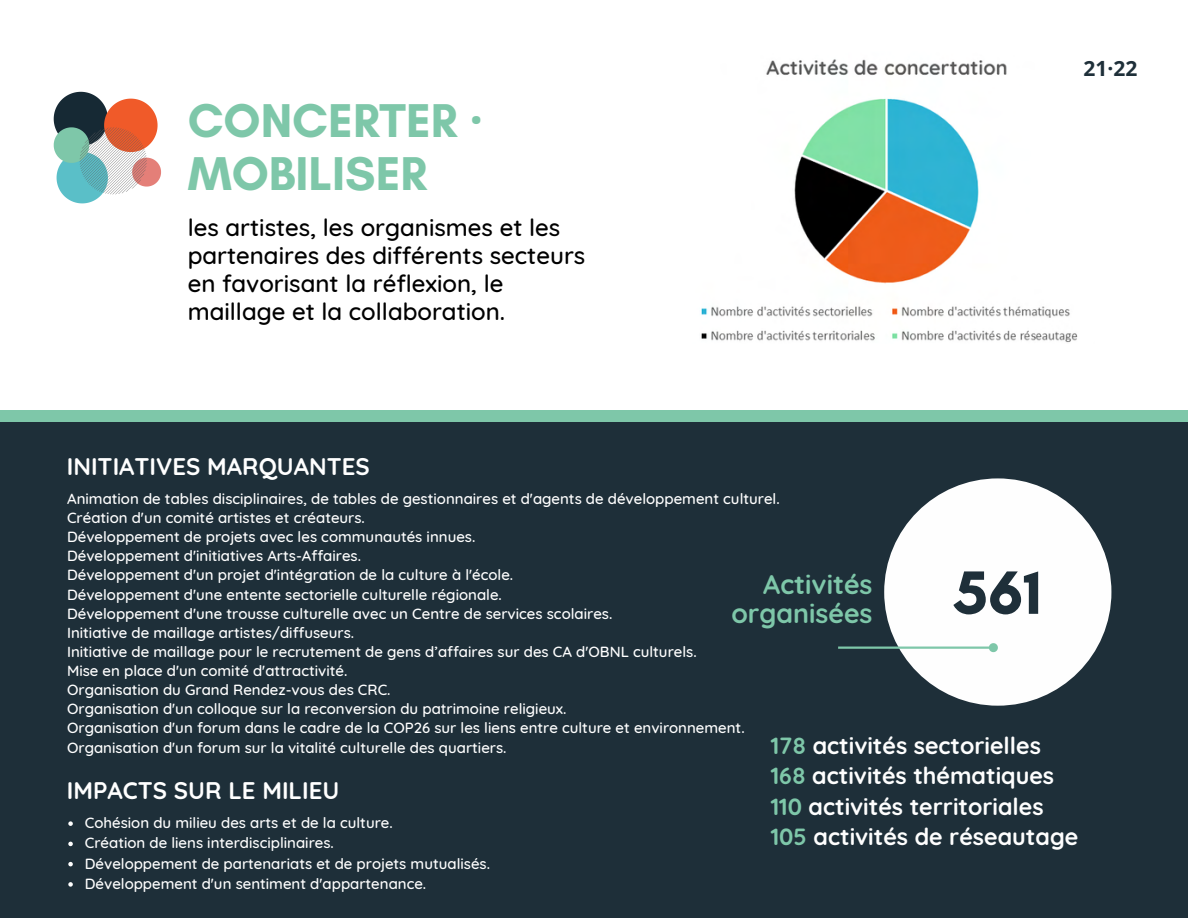
<style>
.page{position:relative;width:1188px;height:918px;background:#fff}
.page>*{position:absolute;margin:0;border:0;box-sizing:border-box;transform-origin:0 0}
.t1{font:700 62.4px "Glacial Indifference";color:#1e2f39}
.t2{font:700 48.3px/52.8px "Glacial Indifference";color:#7ec7a9}
.t3{font:700 26.85px/29.2px "Quicksand";color:#7ec7a9;text-align:right}
.t4{font:500 24px/28.2px "Quicksand";color:#000}
.t5{font:700 24px "Quicksand";color:#fff}
.t6{font:700 23.4px/30.3px "Quicksand";color:#fefefe}
.t7{font:700 21px "Open Sans";color:#1e2f39}
.t8{font:500 15px/19px "Quicksand";color:#fff}
.t9{font:500 15px/20.2px "Quicksand";color:#fefefe}
.s1{font-family:"Noto Sans"}
.s2{color:#7ec7a9}
</style>
<div class="page">
<div style="left:0;top:421px;width:1188px;height:497px;background:#1e2f39"></div>
<svg style="left:54px;top:92px;width:107px;height:111px"></svg>
<div style="left:0;top:410px;width:1188px;height:11px;background:#7ec7a9"></div>
<div style="left:884px;top:478px;width:227px;height:228px;background:#fefefe;border-radius:50%"></div>
<hr style="left:838px;top:647px;width:151px;height:2px;background:#7ec7a9">
<svg style="left:987px;top:643px;width:11px;height:10px"></svg>
<img style="left:701px;top:59px;width:377px;height:284px">
<svg style="left:68px;top:821px;width:5px;height:5px"></svg>
<svg style="left:68px;top:842px;width:5px;height:4px"></svg>
<svg style="left:68px;top:862px;width:5px;height:4px"></svg>
<svg style="left:68px;top:882px;width:5px;height:5px"></svg>
<h2 class="t2" style="left:188px;top:93px;width:297px">CONCERTER <span class="s1">·<br></span>MOBILISER</h2>
<h3 class="t4" style="left:188px;top:213px;width:399px">les artistes, les organismes et les partenaires des différents secteurs en favorisant la réflexion, le maillage et la collaboration.</h3>
<h3 class="t7" style="left:1084px;top:54px;width:55px">21·22</h3>
<h3 class="t5" style="left:67px;top:451px;width:305px">INITIATIVES MARQUANTES</h3>
<p class="t8" style="left:67px;top:489px;width:714px">Animation de tables disciplinaires, de tables de gestionnaires et d'agents de développement culturel.<br>Création d'un comité artistes et créateurs.<br>Développement de projets avec les communautés innues.<br>Développement d'initiatives Arts-Affaires.<br>Développement d'un projet d'intégration de la culture à l'école.<br>Développement d'une entente sectorielle culturelle régionale.<br>Développement d'une trousse culturelle avec un Centre de services scolaires.<br>Initiative de maillage artistes/diffuseurs.<br>Initiative de maillage pour le recrutement de gens d’affaires sur des CA d'OBNL culturels.<br>Mise en place d'un comité d'attractivité.<br>Organisation du Grand Rendez-vous des CRC.<br>Organisation d'un colloque sur la reconversion du patrimoine religieux.<br>Organisation d'un forum dans le cadre de la COP26 sur les liens entre culture et environnement.<br>Organisation d'un forum sur la vitalité culturelle des quartiers.</p>
<h1 class="t1" style="left:954px;top:555px;width:89px">561</h1>
<h3 class="t3" style="left:731px;top:569px;width:143px">Activités organisées</h3>
<h3 class="t6" style="left:771px;top:730px;width:309px"><span class="s2">178</span> activités sectorielles<br><span class="s2">168</span> activités thématiques<br><span class="s2">110</span> activités territoriales<br><span class="s2">105</span> activités de réseautage</h3>
<h3 class="t5" style="left:67px;top:775px;width:274px">IMPACTS SUR LE MILIEU</h3>
<p class="t9" style="left:85px;top:812px;width:407px">Cohésion du milieu des arts et de la culture.<br>Création de liens interdisciplinaires.<br>Développement de partenariats et de projets mutualisés.<br>Développement d'un sentiment d'appartenance.</p>
</div>
